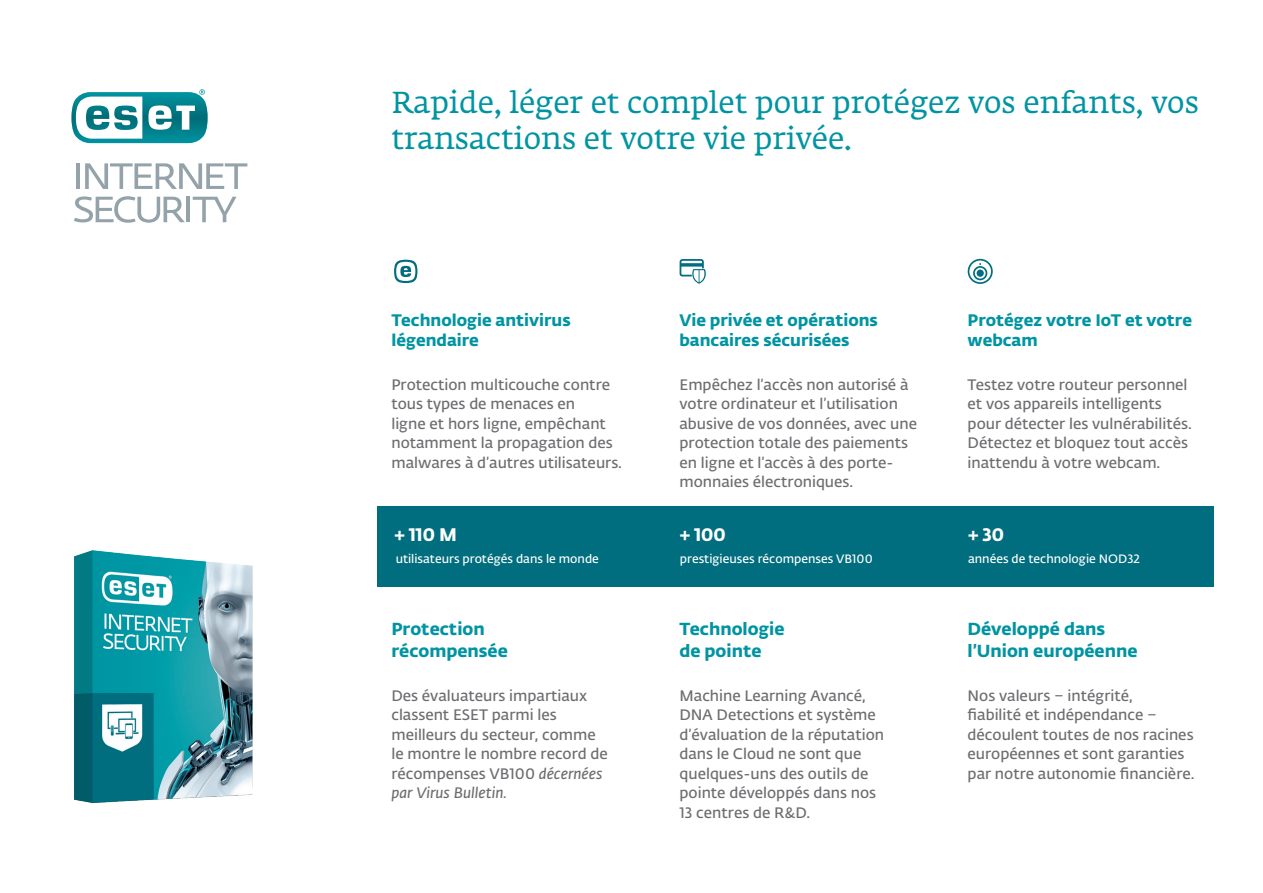
<style>
.page{position:relative;width:1263px;height:893px;background:#fff}
.page>*{position:absolute;margin:0;border:0;box-sizing:border-box;transform-origin:0 0}
.t1{font:30px/36px "Fedra Serif A Std Book LF";color:#0094a2}
.t2{font:18px "Fedra Sans Alt Pro Bold LF";color:#fff}
.t3{font:17.25px "Fedra Sans Alt Pro Bold LF";color:#0094a2}
.t4{font:16.5px/19.8px "Fedra Sans Alt Pro Bold LF";color:#0094a2}
.t5{font:15px/19.5px "Fedra Sans Alt Pro Demi LF";color:#6c6d70}
.t6{font:12px "Fedra Sans Alt Pro Demi LF";color:#fff}
.s1{font-family:"Fedra Sans Alt Pro Demi Italic LF"}
</style>
<div class="page">
<div style="left:377px;top:506px;width:836px;height:81px;background:#006e7e"></div>
<svg style="left:71px;top:89px;width:182px;height:715px"></svg>
<p class="t1" style="left:391px;top:87px;width:809px">Rapide, léger et complet pour protégez vos enfants, vos transactions et votre vie privée.</p>
<p class="t4" style="left:391px;top:309px;width:181px">Technologie antivirus légendaire</p>
<p class="t4" style="left:679px;top:309px;width:200px">Vie privée et opérations bancaires sécurisées</p>
<p class="t4" style="left:968px;top:309px;width:226px">Protégez votre IoT et votre webcam</p>
<p class="t5" style="left:391px;top:374px;width:232px">Protection multicouche contre tous types de menaces en<br>ligne et hors ligne, empêchant notamment la propagation des malwares à d’autres utilisateurs.</p>
<p class="t5" style="left:679px;top:374px;width:239px">Empêchez l’accès non autorisé à votre ordinateur et l’utilisation abusive de vos données, avec une protection totale des paiements en ligne et l’accès à des porte&shy;monnaies électroniques.</p>
<p class="t5" style="left:968px;top:374px;width:226px">Testez votre routeur personnel et vos appareils intelligents pour détecter les vulnérabilités.<br>Détectez et bloquez tout accès inattendu à votre webcam.</p>
<p class="t2" style="left:395px;top:521px;width:64px">+ 110 M</p>
<p class="t2" style="left:680px;top:521px;width:47px">+ 100</p>
<p class="t2" style="left:968px;top:521px;width:38px">+ 30</p>
<p class="t6" style="left:396px;top:550px;width:205px">utilisateurs protégés dans le monde</p>
<p class="t6" style="left:680px;top:550px;width:194px">prestigieuses récompenses VB100</p>
<p class="t6" style="left:968px;top:550px;width:173px">années de technologie NOD32</p>
<p class="t3" style="left:391px;top:615px;width:95px">Protection</p>
<p class="t3" style="left:391px;top:637px;width:118px">récompensée</p>
<p class="t3" style="left:679px;top:615px;width:106px">Technologie</p>
<p class="t3" style="left:679px;top:637px;width:84px">de pointe</p>
<p class="t3" style="left:968px;top:615px;width:139px">Développé dans</p>
<p class="t3" style="left:968px;top:637px;width:171px">l’Union européenne</p>
<p class="t5" style="left:391px;top:685px;width:218px">Des évaluateurs impartiaux classent ESET parmi les meilleurs du secteur, comme le montre le nombre record de récompenses VB100 <span class="s1">décernées par Virus Bulletin.</span></p>
<p class="t5" style="left:679px;top:685px;width:206px">Machine Learning Avancé,<br>DNA Detections et système d’évaluation de la réputation dans le Cloud ne sont que quelques-uns des outils de pointe développés dans nos<br>13 centres de R&amp;D.</p>
<h1 class="t5" style="left:968px;top:685px;width:228px">Nos valeurs – intégrité,<br>fiabilité et indépendance – découlent toutes de nos racines européennes et sont garanties par notre autonomie financière.</h1>
</div>
